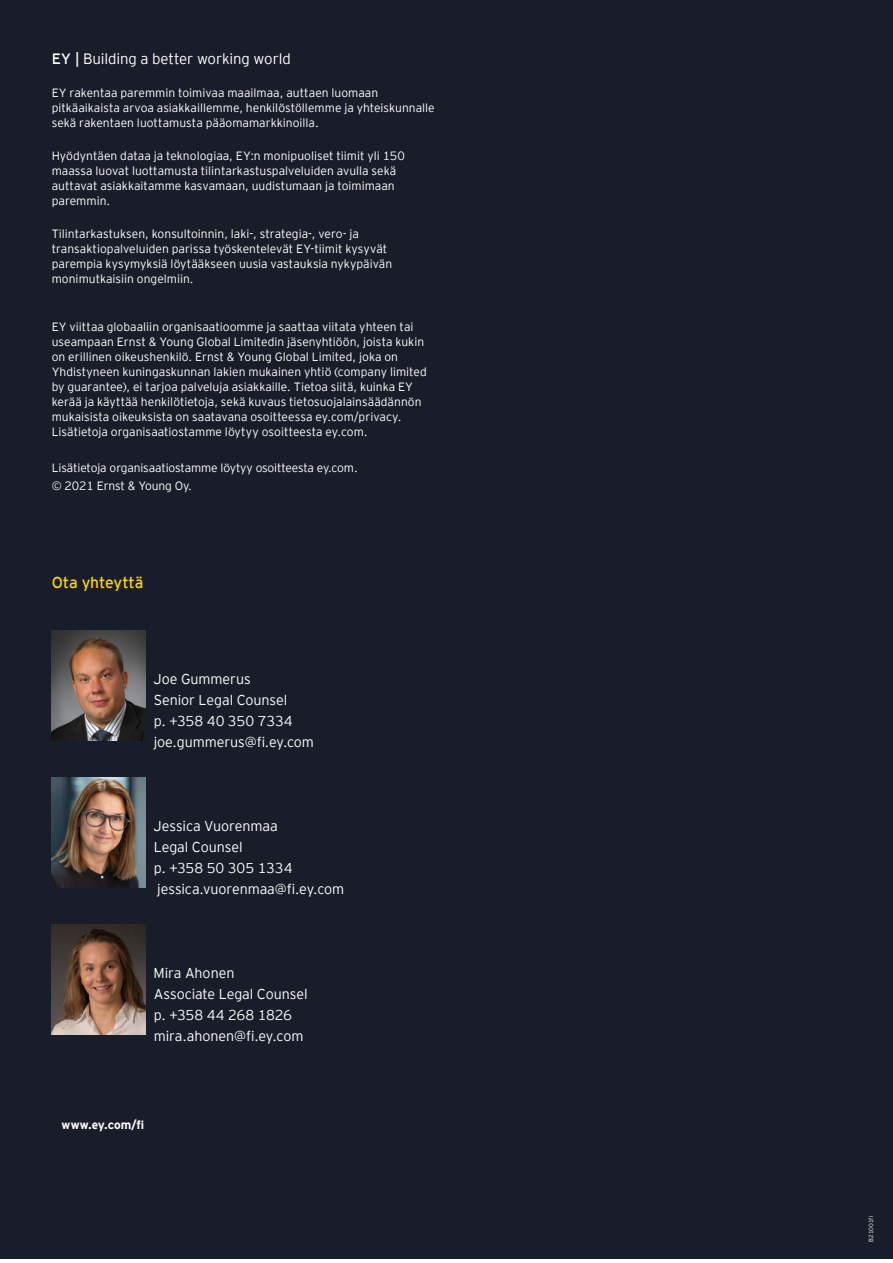
<style>
.page{position:relative;width:893px;height:1263px;background:#fff}
.page>*{position:absolute;margin:0;border:0;box-sizing:border-box;transform-origin:0 0}
.t1{font:15.75px "EY Interstate";letter-spacing:-.015em;color:#ffd500}
.t2{font:300 15px "EY Interstate";letter-spacing:-.005em;color:#fff}
.t3{font:300 14.25px/21px "EY Interstate";letter-spacing:-.005em;color:#fff}
.t4{font:300 12px/15px "EY Interstate";color:#fff}
.t5{font:700 12px "EY Interstate";letter-spacing:-.005em;color:#fff}
.t6{font:300 6px "EY Interstate";letter-spacing:-.02em;color:#fff}
.s1{font-weight:400}
</style>
<div class="page">
<div style="left:0;top:0;width:893px;height:1259px;background:#181d29"></div>
<img style="left:52px;top:631px;width:93px;height:109px">
<img style="left:52px;top:778px;width:93px;height:109px">
<img style="left:52px;top:925px;width:93px;height:109px">
<p class="t2" style="left:52px;top:48px;width:241px"><span class="s1">EY |</span> Building a better working world</p>
<p class="t4" style="left:52px;top:84px;width:384px">EY rakentaa paremmin toimivaa maailmaa, auttaen luomaan pitkäaikaista arvoa asiakkaillemme, henkilöstöllemme ja yhteiskunnalle sekä rakentaen luottamusta pääomamarkkinoilla.</p>
<p class="t4" style="left:52px;top:147px;width:355px">Hyödyntäen dataa ja teknologiaa, EY:n monipuoliset tiimit yli 150 maassa luovat luottamusta tilintarkastuspalveluiden avulla sekä auttavat asiakkaitamme kasvamaan, uudistumaan ja toimimaan paremmin.</p>
<p class="t4" style="left:52px;top:225px;width:342px">Tilintarkastuksen, konsultoinnin, laki-, strategia-, vero- ja transaktiopalveluiden parissa työskentelevät EY-tiimit kysyvät parempia kysymyksiä löytääkseen uusia vastauksia nykypäivän monimutkaisiin ongelmiin.</p>
<p class="t4" style="left:52px;top:318px;width:377px">EY viittaa globaaliin organisaatioomme ja saattaa viitata yhteen tai useampaan Ernst &amp; Young Global Limitedin jäsenyhtiöön, joista kukin on erillinen oikeushenkilö. Ernst &amp; Young Global Limited, joka on Yhdistyneen kuningaskunnan lakien mukainen yhtiö (company limited by guarantee), ei tarjoa palveluja asiakkaille. Tietoa siitä, kuinka EY kerää ja käyttää henkilötietoja, sekä kuvaus tietosuojalainsäädännön mukaisista oikeuksista on saatavana osoitteessa ey.com/privacy.<br>Lisätietoja organisaatiostamme löytyy osoitteesta ey.com.</p>
<p class="t4" style="left:52px;top:458px;width:307px;line-height:18px">Lisätietoja organisaatiostamme löytyy osoitteesta ey.com. © 2021 Ernst &amp; Young Oy.</p>
<h1 class="t1" style="left:52px;top:571px;width:93px">Ota yhteyttä</h1>
<p class="t3" style="left:154px;top:668px;width:162px">Joe Gummerus<br>Senior Legal Counsel<br>p. +358 40 350 7334 joe.gummerus@fi.ey.com</p>
<p class="t3" style="left:154px;top:815px;width:192px">Jessica Vuorenmaa<br>Legal Counsel<br>p. +358 50 305 1334 jessica.vuorenmaa@fi.ey.com</p>
<p class="t3" style="left:154px;top:962px;width:156px">Mira Ahonen<br>Associate Legal Counsel p. +358 44 268 1826 mira.ahonen@fi.ey.com</p>
<p class="t5" style="left:62px;top:1116px;width:84px">www.ey.com/fi</p>
<p class="t6" style="left:867px;top:1241px;width:27px;rotate:-90deg">B21001fi</p>
</div>
